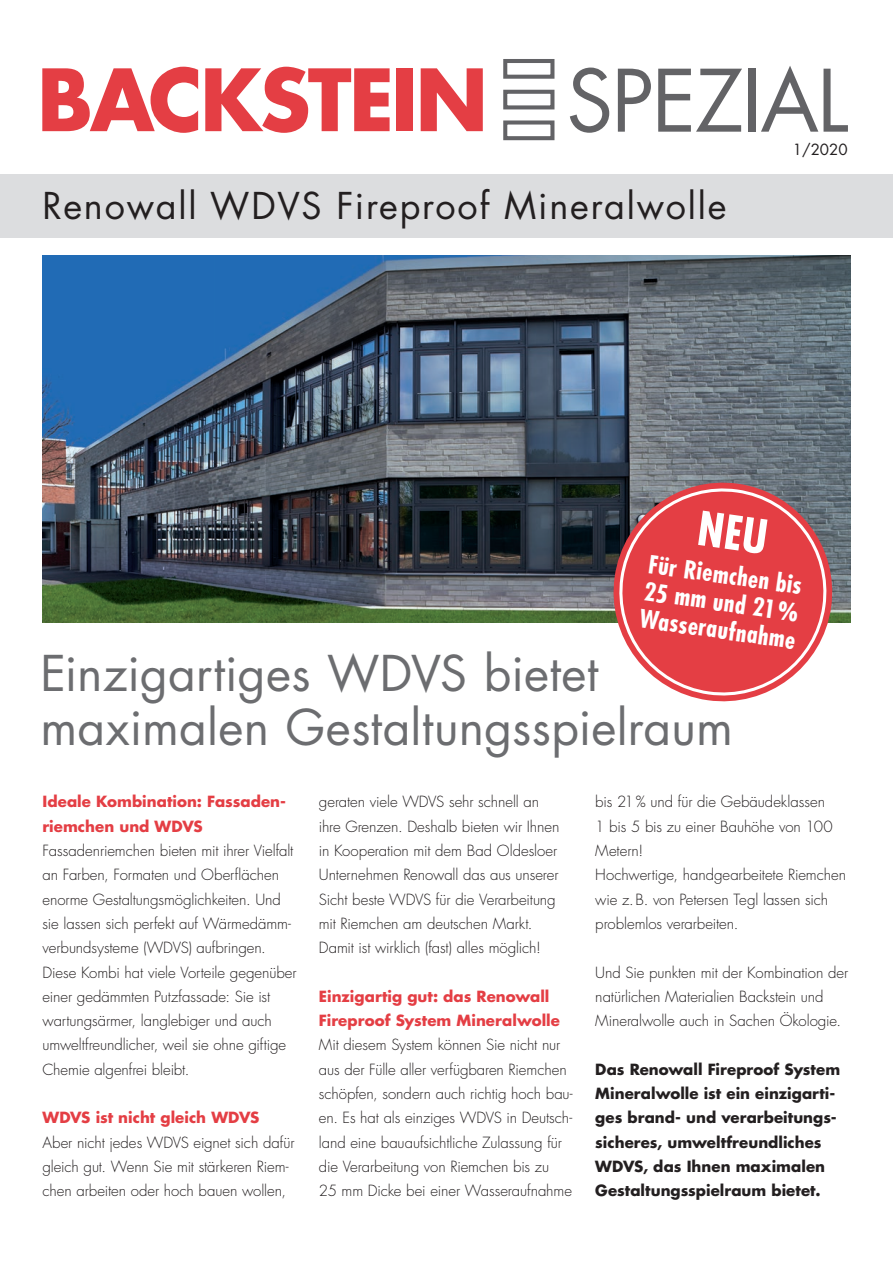
<style>
.page{position:relative;width:893px;height:1263px;background:#fff}
.page>*{position:absolute;margin:0;border:0;box-sizing:border-box;transform-origin:0 0}
.t1{font:83.55px "Futura LT Pro";letter-spacing:-.02em;color:#636366}
.t2{font:48px/54px "Futura LT Pro";letter-spacing:.005em;color:#6c6d70}
.t3{font:36px "Futura LT Pro";letter-spacing:.05em;color:#231f20}
.t4{font:700 condensed 24.45px/27.6px "Futura LT Pro";color:#fff;text-align:justify}
.t5{font:300 15px/24.3px "Futura LT Pro";letter-spacing:-.005em;color:#231f20}
.t6{font:700 15px/24.3px "Futura LT Pro";color:#231f20}
.t7{font:15px "Futura LT Pro";color:#231f20}
.s1{font-weight:700;color:#e43e44}
</style>
<div class="page">
<svg style="left:42px;top:67px;width:156px;height:66px"></svg>
<svg style="left:205px;top:67px;width:185px;height:66px"></svg>
<div style="left:397px;top:68px;width:16px;height:63px;background:#e43e44"></div>
<svg style="left:421px;top:68px;width:62px;height:63px"></svg>
<svg style="left:503px;top:59px;width:52px;height:82px"></svg>
<div style="left:0;top:174px;width:893px;height:63px;background:#dcdddf"></div>
<img style="left:43px;top:255px;width:807px;height:367px">
<svg style="left:606px;top:475px;width:233px;height:227px"></svg>
<svg style="left:611px;top:480px;width:224px;height:221px;background:#d46166"></svg>
<div style="left:698px;top:511px;width:69px;height:43px;background:#e43e44"></div>
<p class="t1" style="left:566px;top:44px;width:284px">SPEZIAL</p>
<p class="t3" style="left:43px;top:181px;width:685px">Renowall WDVS Fireproof Mineralwolle</p>
<p class="t7" style="left:793px;top:139px;width:56px">1/2020</p>
<p class="t4" style="left:649px;top:550px;width:159px;rotate:8deg">Für Riemchen bis 25 mm und 21 % Wasseraufnahme</p>
<p class="t2" style="left:40px;top:646px;width:694px">Einzigartiges WDVS bietet maximalen Gestaltungsspielraum</p>
<p class="t5" style="left:43px;top:790px;width:256px"><span class="s1">Ideale Kombination: Fassaden&shy;riemchen und WDVS </span>Fassadenriemchen bieten mit ihrer Vielfalt an Farben, Formaten und Oberflächen enorme Gestaltungsmöglichkeiten. Und sie lassen sich perfekt auf Wärmedämm&shy;verbundsysteme (WDVS) aufbringen.<br>Diese Kombi hat viele Vorteile gegenüber einer gedämmten Putzfassade: Sie ist wartungsärmer, langlebiger und auch umweltfreundlicher, weil sie ohne giftige Chemie algenfrei bleibt.</p>
<p class="t5" style="left:43px;top:1106px;width:253px"><span class="s1">WDVS ist nicht gleich WDVS<br></span>Aber nicht jedes WDVS eignet sich dafür gleich gut. Wenn Sie mit stärkeren Riem&shy;chen arbeiten oder hoch bauen wollen,</p>
<p class="t5" style="left:319px;top:790px;width:242px">geraten viele WDVS sehr schnell an ihre Grenzen. Deshalb bieten wir Ihnen in Kooperation mit dem Bad Oldesloer Unternehmen Renowall das aus unserer Sicht beste WDVS für die Verarbeitung mit Riemchen am deutschen Markt.<br>Damit ist wirklich (fast) alles möglich!</p>
<p class="t5" style="left:319px;top:984px;width:255px"><span class="s1">Einzigartig gut: das Renowall Fireproof System Mineralwolle </span>Mit diesem System können Sie nicht nur aus der Fülle aller verfügbaren Riemchen schöpfen, sondern auch richtig hoch bau&shy;en. Es hat als einziges WDVS in Deutsch&shy;land eine bauaufsichtliche Zulassung für die Verarbeitung von Riemchen bis zu<br>25 mm Dicke bei einer Wasseraufnahme</p>
<p class="t5" style="left:595px;top:790px;width:252px">bis 21 % und für die Gebäudeklassen<br>1 bis 5 bis zu einer Bauhöhe von 100<br>Metern!<br>Hochwertige, handgearbeitete Riemchen wie z. B. von Petersen Tegl lassen sich problemlos verarbeiten.</p>
<p class="t5" style="left:595px;top:960px;width:254px">Und Sie punkten mit der Kombination der natürlichen Materialien Backstein und<br>Mineralwolle auch in Sachen Ökologie.</p>
<p class="t6" style="left:595px;top:1056px;width:246px">Das Renowall Fireproof System<br>Mineralwolle ist ein einzigarti&shy;ges brand- und verarbeitungs&shy;sicheres, umweltfreundliches<br>WDVS, das Ihnen maximalen<br>Gestaltungsspielraum bietet.</p>
</div>
